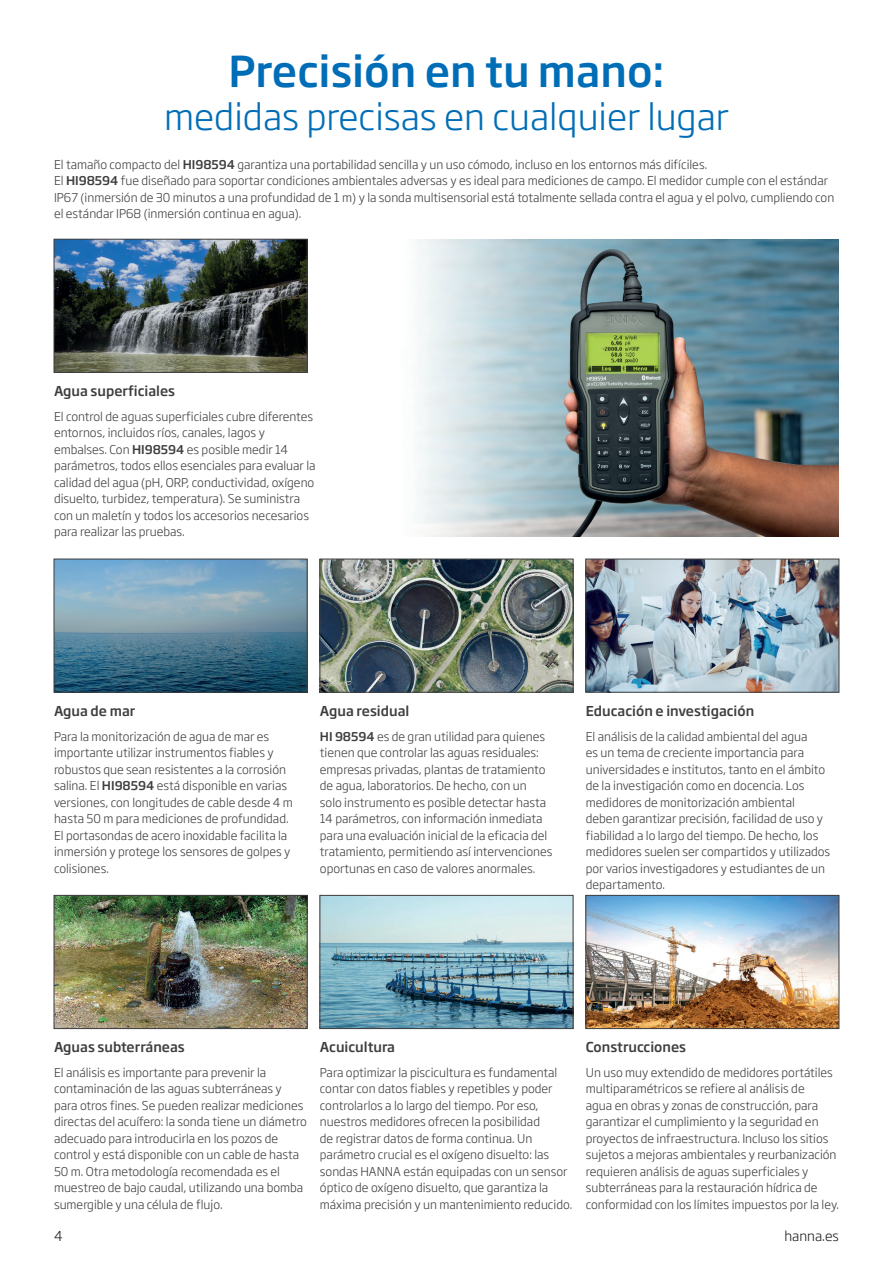
<style>
.page{position:relative;width:893px;height:1263px;background:#fff}
.page>*{position:absolute;margin:0;border:0;box-sizing:border-box;transform-origin:0 0}
.t1{font:500 42px "Soho Gothic Pro";color:#006db7}
.t2{font:300 36px "Soho Gothic Pro";color:#006db7}
.t3{font:500 13.5px "Soho Gothic Pro";color:#3e3e3f}
.t4{font:300 13.5px "Soho Gothic Pro";color:#231f20}
.t5{font:300 12px/16.5px "Soho Gothic Pro";color:#3e3e3f}
.s1{font-weight:500}
</style>
<div class="page">
<img style="left:416px;top:239px;width:423px;height:297px">
<img style="left:56px;top:241px;width:249px;height:130px">
<div style="left:54px;top:239px;width:253px;height:134px;border:1px solid #3e3e3f"></div>
<img style="left:322px;top:561px;width:249px;height:129px">
<div style="left:320px;top:559px;width:253px;height:133px;border:1px solid #3e3e3f"></div>
<img style="left:588px;top:561px;width:249px;height:129px">
<div style="left:586px;top:559px;width:253px;height:133px;border:1px solid #3e3e3f"></div>
<img style="left:56px;top:561px;width:249px;height:129px">
<div style="left:54px;top:559px;width:253px;height:133px;border:1px solid #3e3e3f"></div>
<img style="left:322px;top:897px;width:249px;height:130px">
<div style="left:320px;top:895px;width:253px;height:134px;border:1px solid #3e3e3f"></div>
<img style="left:588px;top:897px;width:249px;height:130px">
<div style="left:586px;top:895px;width:253px;height:134px;border:1px solid #3e3e3f"></div>
<img style="left:56px;top:897px;width:249px;height:130px">
<div style="left:54px;top:895px;width:253px;height:134px;border:1px solid #3e3e3f"></div>
<h1 class="t1" style="left:228px;top:38px;width:438px">Precisión en tu mano:</h1>
<h2 class="t2" style="left:164px;top:89px;width:566px">medidas precisas en cualquier lugar</h2>
<p class="t5" style="left:54px;top:156px;width:782px">El tamaño compacto del <span class="s1">HI98594</span> garantiza una portabilidad sencilla y un uso cómodo, incluso en los entornos más difíciles.<br>El <span class="s1">HI98594</span> fue diseñado para soportar condiciones ambientales adversas y es ideal para mediciones de campo. El medidor cumple con el estándar IP67 (inmersión de 30 minutos a una profundidad de 1 m) y la sonda multisensorial está totalmente sellada contra el agua y el polvo, cumpliendo con el estándar IP68 (inmersión continua en agua).</p>
<p class="t3" style="left:54px;top:380px;width:123px">Agua superficiales</p>
<p class="t5" style="left:54px;top:407px;width:263px">El control de aguas superficiales cubre diferentes entornos, incluidos ríos, canales, lagos y embalses. Con <span class="s1">HI98594</span> es posible medir 14 parámetros, todos ellos esenciales para evaluar la calidad del agua (pH, ORP, conductividad, oxígeno disuelto, turbidez, temperatura). Se suministra con un maletín y todos los accesorios necesarios para realizar las pruebas.</p>
<p class="t3" style="left:54px;top:700px;width:83px">Agua de mar</p>
<p class="t5" style="left:54px;top:727px;width:240px">Para la monitorización de agua de mar es importante utilizar instrumentos fiables y robustos que sean resistentes a la corrosión salina. El <span class="s1">HI98594</span> está disponible en varias versiones, con longitudes de cable desde 4 m hasta 50 m para mediciones de profundidad.<br>El portasondas de acero inoxidable facilita la inmersión y protege los sensores de golpes y colisiones.</p>
<p class="t3" style="left:320px;top:700px;width:91px">Agua residual</p>
<p class="t5" style="left:320px;top:727px;width:234px"><span class="s1">HI 98594</span> es de gran utilidad para quienes tienen que controlar las aguas residuales: empresas privadas, plantas de tratamiento de agua, laboratorios. De hecho, con un<br>solo instrumento es posible detectar hasta 14 parámetros, con información inmediata para una evaluación inicial de la eficacia del tratamiento, permitiendo así intervenciones oportunas en caso de valores anormales.</p>
<p class="t3" style="left:586px;top:700px;width:170px">Educación e investigación</p>
<p class="t5" style="left:586px;top:727px;width:246px">El análisis de la calidad ambiental del agua<br>es un tema de creciente importancia para universidades e institutos, tanto en el ámbito de la investigación como en docencia. Los medidores de monitorización ambiental deben garantizar precisión, facilidad de uso y fiabilidad a lo largo del tiempo. De hecho, los medidores suelen ser compartidos y utilizados por varios investigadores y estudiantes de un departamento.</p>
<p class="t3" style="left:54px;top:1036px;width:132px">Aguas subterráneas</p>
<p class="t5" style="left:54px;top:1063px;width:254px">El análisis es importante para prevenir la contaminación de las aguas subterráneas y para otros fines. Se pueden realizar mediciones directas del acuífero: la sonda tiene un diámetro adecuado para introducirla en los pozos de control y está disponible con un cable de hasta 50 m. Otra metodología recomendada es el muestreo de bajo caudal, utilizando una bomba sumergible y una célula de flujo.</p>
<p class="t3" style="left:320px;top:1036px;width:77px">Acuicultura</p>
<p class="t5" style="left:320px;top:1063px;width:254px">Para optimizar la piscicultura es fundamental contar con datos fiables y repetibles y poder controlarlos a lo largo del tiempo. Por eso, nuestros medidores ofrecen la posibilidad<br>de registrar datos de forma continua. Un parámetro crucial es el oxígeno disuelto: las sondas HANNA están equipadas con un sensor óptico de oxígeno disuelto, que garantiza la máxima precisión y un mantenimiento reducido.</p>
<p class="t3" style="left:586px;top:1036px;width:102px">Construcciones</p>
<p class="t5" style="left:586px;top:1063px;width:255px">Un uso muy extendido de medidores portátiles multiparamétricos se refiere al análisis de<br>agua en obras y zonas de construcción, para garantizar el cumplimiento y la seguridad en proyectos de infraestructura. Incluso los sitios sujetos a mejoras ambientales y reurbanización requieren análisis de aguas superficiales y subterráneas para la restauración hídrica de conformidad con los límites impuestos por la ley.</p>
<p class="t4" style="left:54px;top:1226px;width:10px">4</p>
<p class="t4" style="left:784px;top:1226px;width:56px">hanna.es</p>
</div>
